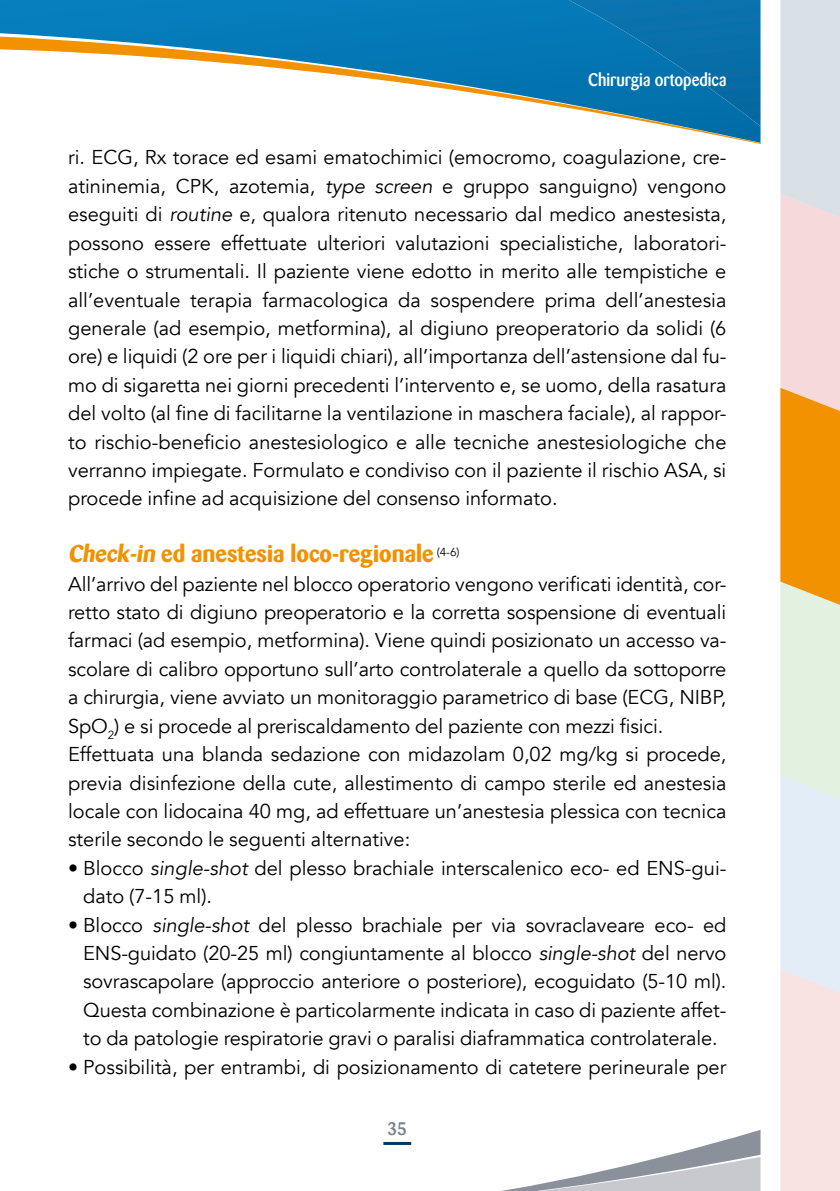
<style>
.page{position:relative;width:840px;height:1191px;background:#fff}
.page>*{position:absolute;margin:0;border:0;box-sizing:border-box;transform-origin:0 0}
.t1{font:700 24px "Barmeno BQ";color:#f39200}
.t2{font:20px/28.4px "Avenir";letter-spacing:-.005em;color:#000;text-align:justify}
.t3{font:500 18px "Barmeno";color:#fff;scale:.9 1}
.t4{font:500 18px "Barmeno";color:#7a838c}
.s1{font-style:italic}
</style>
<div class="page">
<svg style="left:384px;top:1130px;width:376px;height:61px"></svg>
<hr style="left:383px;top:1142px;width:28px;height:3px;background:#003761">
<svg style="left:0;top:0;width:760px;height:143px"></svg>
<img style="left:568px;top:0;width:192px;height:126px">
<svg style="left:780px;top:0;width:59px;height:1191px;background:#ead8c0"></svg>
<p class="t3" style="left:588px;top:69px;width:155px">Chirurgia ortopedica</p>
<p class="t2" style="left:68px;top:144px;width:659px">ri. ECG, Rx torace ed esami ematochimici (emocromo, coagulazione, cre&shy;atininemia, CPK, azotemia, <span class="s1">type screen</span> e gruppo sanguigno) vengono eseguiti di <span class="s1">routine</span> e, qualora ritenuto necessario dal medico anestesista, possono essere effettuate ulteriori valutazioni specialistiche, laboratori&shy;stiche o strumentali. Il paziente viene edotto in merito alle tempistiche e all’eventuale terapia farmacologica da sospendere prima dell’anestesia generale (ad esempio, metformina), al digiuno preoperatorio da solidi (6 ore) e liquidi (2 ore per i liquidi chiari), all’importanza dell’astensione dal fu&shy;mo di sigaretta nei giorni precedenti l’intervento e, se uomo, della rasatura del volto (al fine di facilitarne la ventilazione in maschera faciale), al rappor&shy;to rischio-beneficio anestesiologico e alle tecniche anestesiologiche che verranno impiegate. Formulato e condiviso con il paziente il rischio ASA, si procede infine ad acquisizione del consenso informato.</p>
<p class="t1" style="left:68px;top:539px;width:393px">Check-in ed anestesia loco-regionale <sup>(4-6)</sup></p>
<p class="t2" style="left:68px;top:570px;width:659px;text-align:left">All’arrivo del paziente nel blocco operatorio vengono verificati identità, cor&shy;retto stato di digiuno preoperatorio e la corretta sospensione di eventuali farmaci (ad esempio, metformina). Viene quindi posizionato un accesso va&shy;scolare di calibro opportuno sull’arto controlaterale a quello da sottoporre a chirurgia, viene avviato un monitoraggio parametrico di base (ECG, NIBP, SpO<sub>2</sub>) e si procede al preriscaldamento del paziente con mezzi fisici.<br>Effettuata una blanda sedazione con midazolam 0,02 mg/kg si procede, previa disinfezione della cute, allestimento di campo sterile ed anestesia locale con lidocaina 40 mg, ad effettuare un’anestesia plessica con tecnica sterile secondo le seguenti alternative:</p>
<p class="t2" style="left:83px;top:854px;width:644px;text-indent:-15px">• Blocco <span class="s1">single-shot</span> del plesso brachiale interscalenico eco- ed ENS-gui&shy;dato (7-15 ml).</p>
<p class="t2" style="left:83px;top:911px;width:644px;text-indent:-15px">• Blocco <span class="s1">single-shot</span> del plesso brachiale per via sovraclaveare eco- ed ENS-guidato (20-25 ml) congiuntamente al blocco <span class="s1">single-shot</span> del nervo sovrascapolare (approccio anteriore o posteriore), ecoguidato (5-10 ml).<br>Questa combinazione è particolarmente indicata in caso di paziente affet&shy;to da patologie respiratorie gravi o paralisi diaframmatica controlaterale.</p>
<p class="t2" style="left:68px;top:1053px;width:659px">• Possibilità, per entrambi, di posizionamento di catetere perineurale per</p>
<p class="t4" style="left:387px;top:1118px;width:21px">35</p>
</div>
